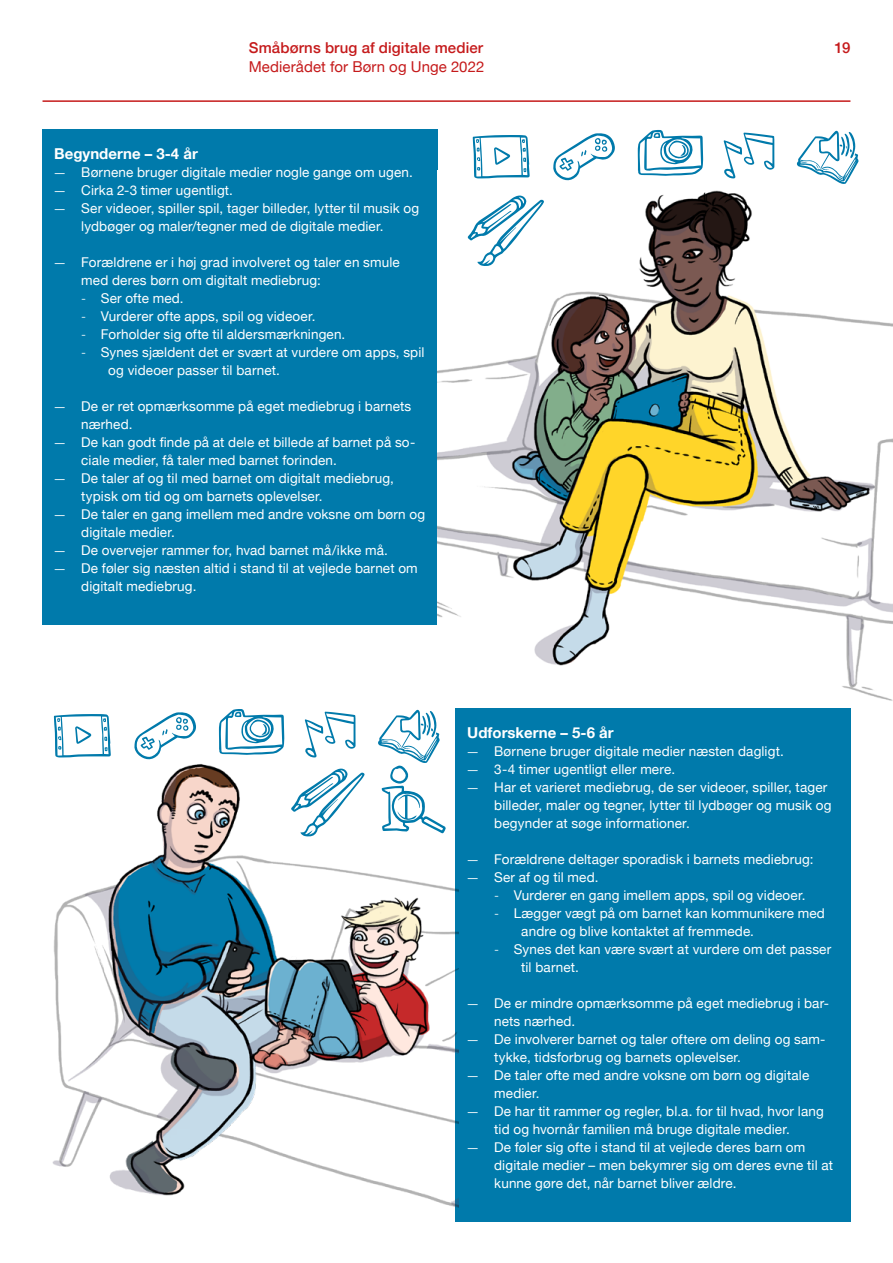
<style>
.page{position:relative;width:893px;height:1263px;background:#fff}
.page>*{position:absolute;margin:0;border:0;box-sizing:border-box;transform-origin:0 0}
.t1{font:700 15px "Helvetica Neue";color:#fff}
.t2{font:500 15px "Helvetica Neue";letter-spacing:.01em;color:#c51a1b}
.t3{font:15px "Helvetica Neue";letter-spacing:.005em;color:#c51a1b}
.t4{font:13.5px/18px "Helvetica Neue";letter-spacing:.01em;color:#fff}
.s1{font-family:"Source Serif Variable";font-style:italic}
.s2{font-family:"Helvetica Neue LT Std";font-weight:300}
</style>
<div class="page">
<hr style="left:43px;top:100px;width:807px;height:2px;background:#c51a1b">
<div style="left:43px;top:129px;width:395px;height:495px;background:#007aab"></div>
<img style="left:438px;top:178px;width:455px;height:523px">
<svg style="left:473px;top:135px;width:57px;height:43px"></svg>
<svg style="left:723px;top:133px;width:51px;height:45px"></svg>
<svg style="left:797px;top:130px;width:62px;height:54px"></svg>
<svg style="left:553px;top:133px;width:62px;height:48px"></svg>
<svg style="left:638px;top:130px;width:65px;height:46px"></svg>
<svg style="left:467px;top:196px;width:77px;height:70px"></svg>
<div style="left:455px;top:708px;width:396px;height:513px;background:#007aab"></div>
<img style="left:52px;top:672px;width:406px;height:536px">
<svg style="left:54px;top:714px;width:57px;height:43px"></svg>
<svg style="left:305px;top:712px;width:51px;height:45px"></svg>
<svg style="left:134px;top:712px;width:62px;height:48px"></svg>
<svg style="left:219px;top:709px;width:65px;height:46px"></svg>
<svg style="left:291px;top:769px;width:74px;height:67px"></svg>
<svg style="left:378px;top:709px;width:68px;height:124px"></svg>
<p class="t2" style="left:249px;top:36px;width:236px">Småbørns brug af digitale medier</p>
<p class="t3" style="left:249px;top:56px;width:237px">Medierådet for Børn og Unge 2022</p>
<p class="t1" style="left:54px;top:142px;width:145px">Begynderne – 3-4 år</p>
<p class="t4" style="left:54px;top:164px;width:360px"><span class="s1">—</span> Børnene bruger digitale medier nogle gange om ugen.</p>
<p class="t4" style="left:54px;top:182px;width:180px"><span class="s1">—</span> Cirka 2-3 timer ugentligt.</p>
<p class="t4" style="left:81px;top:200px;width:339px;text-indent:-27px"><span class="s1">—</span> Ser videoer, spiller spil, tager billeder, lytter til musik og lydbøger og maler/tegner med de digitale medier.</p>
<p class="t4" style="left:81px;top:254px;width:320px;text-indent:-27px"><span class="s1">—</span> Forældrene er i høj grad involveret og taler en smule med deres børn om digitalt mediebrug:</p>
<p class="t4" style="left:81px;top:290px;width:104px"><span class="s2">-</span> Ser ofte med.</p>
<p class="t4" style="left:81px;top:308px;width:236px"><span class="s2">-</span> Vurderer ofte apps, spil og videoer.</p>
<p class="t4" style="left:81px;top:326px;width:266px"><span class="s2">-</span> Forholder sig ofte til aldersmærkningen.</p>
<p class="t4" style="left:108px;top:344px;width:318px;text-indent:-27px"><span class="s2">-</span> Synes sjældent det er svært at vurdere om apps, spil og videoer passer til barnet.</p>
<p class="t4" style="left:81px;top:398px;width:332px;text-indent:-27px"><span class="s1">—</span> De er ret opmærksomme på eget mediebrug i barnets nærhed.</p>
<p class="t4" style="left:81px;top:434px;width:335px;text-indent:-27px"><span class="s1">—</span> De kan godt finde på at dele et billede af barnet på so&shy;ciale medier, få taler med barnet forinden.</p>
<p class="t4" style="left:81px;top:470px;width:314px;text-indent:-27px"><span class="s1">—</span> De taler af og til med barnet om digitalt mediebrug, typisk om tid og om barnets oplevelser.</p>
<p class="t4" style="left:81px;top:506px;width:345px;text-indent:-27px"><span class="s1">—</span> De taler en gang imellem med andre voksne om børn og digitale medier.</p>
<p class="t4" style="left:54px;top:542px;width:335px"><span class="s1">—</span> De overvejer rammer for, hvad barnet må/ikke må.</p>
<p class="t4" style="left:81px;top:560px;width:338px;text-indent:-27px"><span class="s1">—</span> De føler sig næsten altid i stand til at vejlede barnet om digitalt mediebrug.</p>
<p class="t2" style="left:834px;top:36px;width:17px">19</p>
<p class="t1" style="left:467px;top:721px;width:148px">Udforskerne – 5-6 år</p>
<p class="t4" style="left:467px;top:743px;width:318px"><span class="s1">—</span> Børnene bruger digitale medier næsten dagligt.</p>
<p class="t4" style="left:467px;top:761px;width:209px"><span class="s1">—</span> 3-4 timer ugentligt eller mere.</p>
<p class="t4" style="left:494px;top:779px;width:339px;text-indent:-27px"><span class="s1">—</span> Har et varieret mediebrug, de ser videoer, spiller, tager billeder, maler og tegner, lytter til lydbøger og musik og begynder at søge informationer.</p>
<p class="t4" style="left:467px;top:851px;width:348px"><span class="s1">—</span> Forældrene deltager sporadisk i barnets mediebrug:</p>
<p class="t4" style="left:467px;top:869px;width:133px"><span class="s1">—</span> Ser af og til med.</p>
<p class="t4" style="left:494px;top:887px;width:313px"><span class="s2">-</span> Vurderer en gang imellem apps, spil og videoer.</p>
<p class="t4" style="left:521px;top:905px;width:305px;text-indent:-27px"><span class="s2">-</span> Lægger vægt på om barnet kan kommunikere med andre og blive kontaktet af fremmede.</p>
<p class="t4" style="left:521px;top:941px;width:312px;text-indent:-27px"><span class="s2">-</span> Synes det kan være svært at vurdere om det passer til barnet.</p>
<p class="t4" style="left:494px;top:995px;width:336px;text-indent:-27px"><span class="s1">—</span> De er mindre opmærksomme på eget mediebrug i bar&shy;nets nærhed.</p>
<p class="t4" style="left:494px;top:1031px;width:333px;text-indent:-27px"><span class="s1">—</span> De involverer barnet og taler oftere om deling og sam&shy;tykke, tidsforbrug og barnets oplevelser.</p>
<p class="t4" style="left:494px;top:1067px;width:317px;text-indent:-27px"><span class="s1">—</span> De taler ofte med andre voksne om børn og digitale medier.</p>
<p class="t4" style="left:467px;top:1103px;width:358px;text-align:center"><span class="s1">—</span> De har tit rammer og regler, bl.a. for til hvad, hvor lang tid og hvornår familien må bruge digitale medier.</p>
<p class="t4" style="left:494px;top:1139px;width:340px;text-indent:-27px"><span class="s1">—</span> De føler sig ofte i stand til at vejlede deres barn om digitale medier – men bekymrer sig om deres evne til at kunne gøre det, når barnet bliver ældre.</p>
</div>
